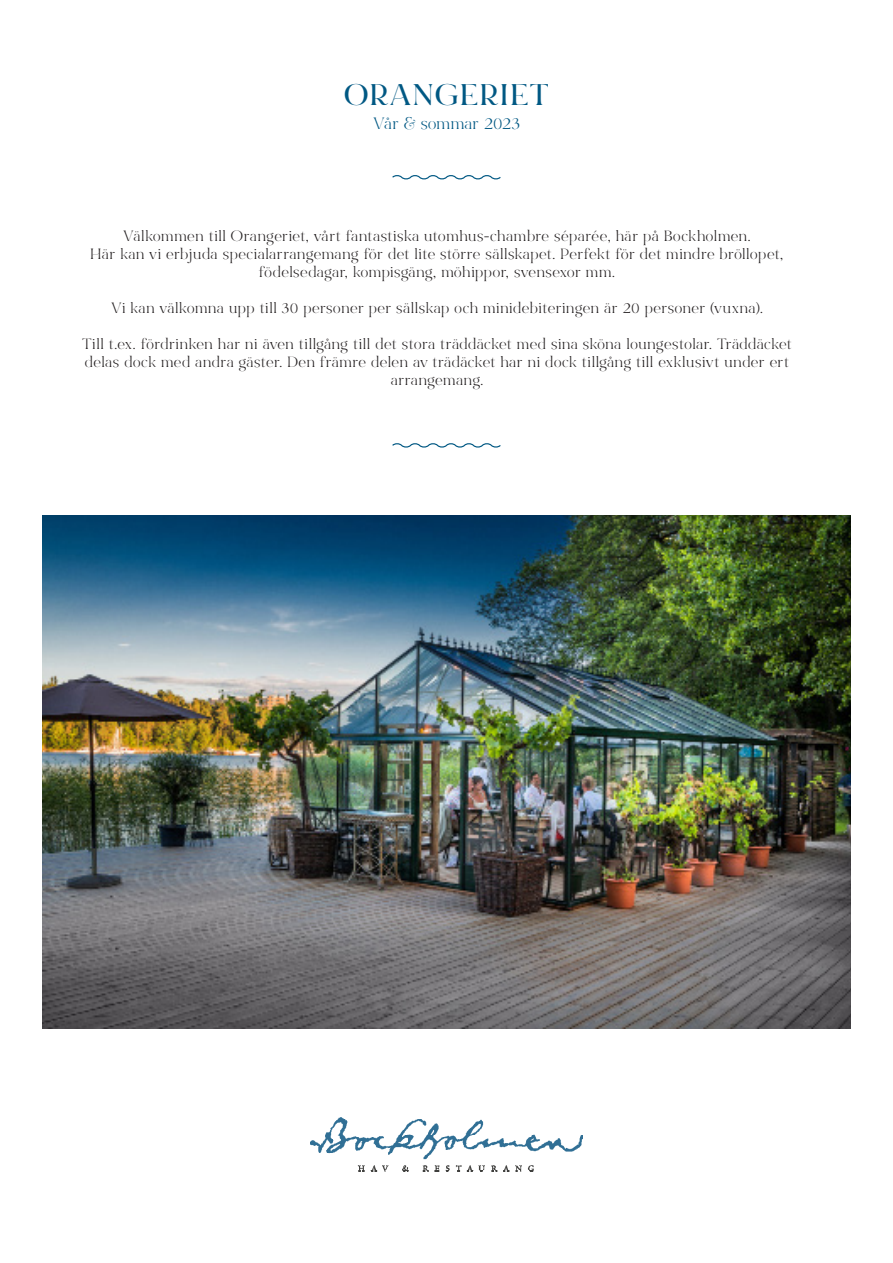
<style>
.page{position:relative;width:893px;height:1263px;background:#fff}
.page>*{position:absolute;margin:0;border:0;box-sizing:border-box;transform-origin:0 0}
.t1{font:700 30px "Bon Vivant Serif";letter-spacing:.055em;color:#005883}
.t2{font:16.5px "Bon Vivant Serif";letter-spacing:.025em;color:#005883}
.t3{font:15px/18px "Bon Vivant Serif";letter-spacing:.045em;color:#231f20;text-align:center}
</style>
<div class="page">
<svg style="left:392px;top:175px;width:109px;height:5px"></svg>
<svg style="left:392px;top:443px;width:109px;height:5px"></svg>
<img style="left:311px;top:1118px;width:271px;height:53px">
<img style="left:43px;top:516px;width:807px;height:512px">
<p class="t1" style="left:344px;top:78px;width:206px">ORANGERIET</p>
<p class="t2" style="left:373px;top:114px;width:148px">Vår &amp; sommar 2023</p>
<p class="t3" style="left:123px;top:227px;width:629px">Välkommen till Orangeriet, vårt fantastiska utomhus-chambre séparée, här på Bockholmen.</p>
<p class="t3" style="left:91px;top:245px;width:694px">Här kan vi erbjuda specialarrangemang för det lite större sällskapet. Perfekt för det mindre bröllopet, födelsedagar, kompisgäng, möhippor, svensexor mm.</p>
<p class="t3" style="left:111px;top:299px;width:653px">Vi kan välkomna upp till 30 personer per sällskap och minidebiteringen är 20 personer (vuxna).</p>
<p class="t3" style="left:82px;top:335px;width:711px">Till t.ex. fördrinken har ni även tillgång till det stora träddäcket med sina sköna loungestolar. Träddäcket delas dock med andra gäster. Den främre delen av trädäcket har ni dock tillgång till exklusivt under ert arrangemang.</p>
</div>
